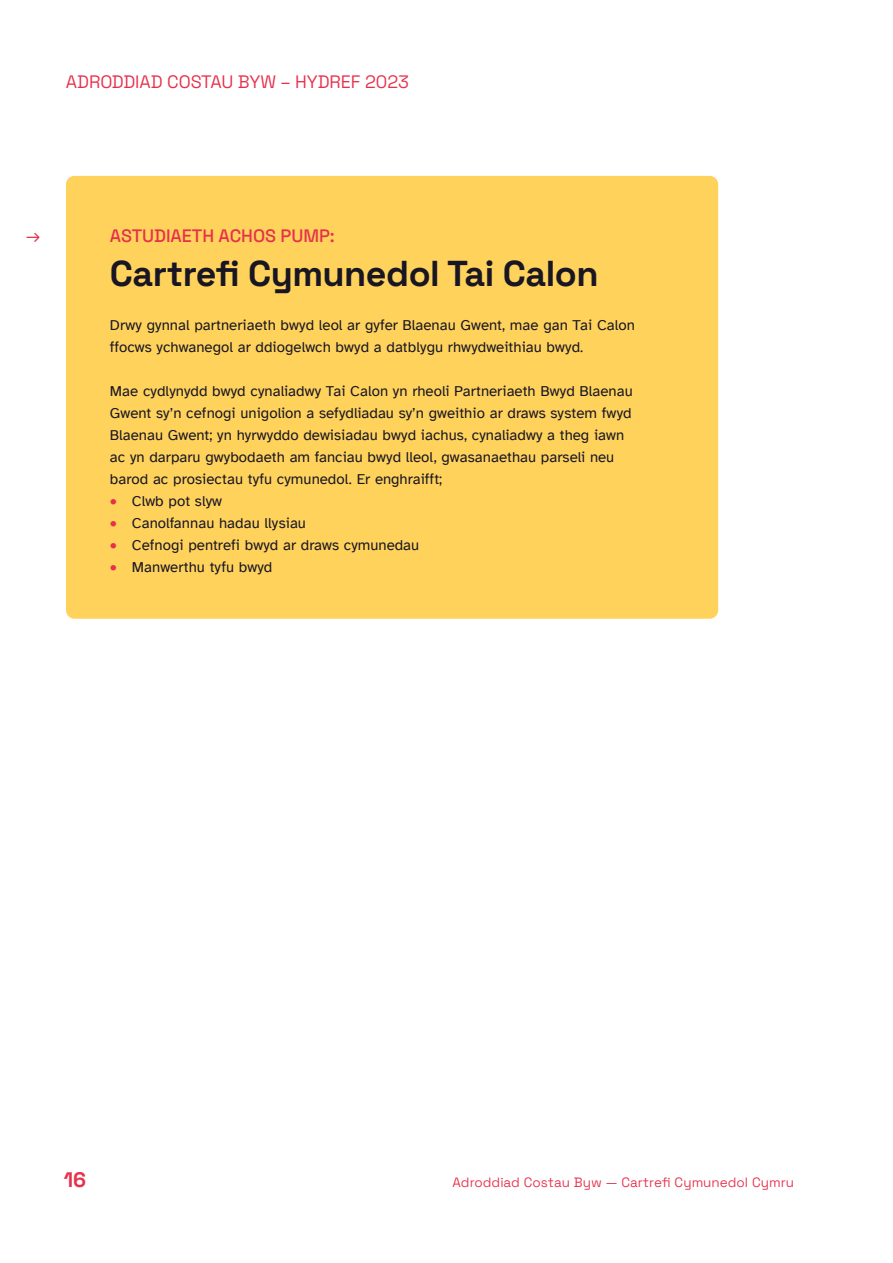
<style>
.page{position:relative;width:893px;height:1263px;background:#fff}
.page>*{position:absolute;margin:0;border:0;box-sizing:border-box;transform-origin:0 0}
.Heading_24_SG{font:300 36px "Space Grotesk";letter-spacing:-.015em;color:#181623}
.t1{font:300 21px "Space Grotesk";color:#e7304b}
.Heading_12_CAPS{font:300 18px "Space Grotesk";letter-spacing:-.005em;color:#e7304b}
.Body_No_Indent_Atk{font:15px/22px "Atkinson Hyperlegible";letter-spacing:.005em;color:#181623}
.t2{font:300 13.5px "Space Grotesk";letter-spacing:.005em;color:#e7304b}
.s1{font-weight:700;font-size:16.5px;color:#e7304b}
</style>
<div class="page">
<div style="left:66px;top:176px;width:652px;height:443px;background:#ffd25c;border-radius:9px"></div>
<p class="Heading_12_CAPS" style="left:66px;top:68px;width:345px">Adroddiad Costau Byw – Hydref 2023</p>
<p class="Heading_12_CAPS" style="left:26px;top:222px;width:16px">→</p>
<p class="Heading_12_CAPS" style="left:110px;top:222px;width:226px">ASTUDIAETH ACHOS PUMP:</p>
<p class="Heading_24_SG" style="left:110px;top:247px;width:490px">Cartrefi Cymunedol Tai Calon</p>
<p class="Body_No_Indent_Atk" style="left:110px;top:314px;width:527px">Drwy gynnal partneriaeth bwyd leol ar gyfer Blaenau Gwent, mae gan Tai Calon ffocws ychwanegol ar ddiogelwch bwyd a datblygu rhwydweithiau bwyd.</p>
<p class="Body_No_Indent_Atk" style="left:110px;top:380px;width:524px">Mae cydlynydd bwyd cynaliadwy Tai Calon yn rheoli Partneriaeth Bwyd Blaenau Gwent sy’n cefnogi unigolion a sefydliadau sy’n gweithio ar draws system fwyd Blaenau Gwent; yn hyrwyddo dewisiadau bwyd iachus, cynaliadwy a theg iawn ac yn darparu gwybodaeth am fanciau bwyd lleol, gwasanaethau parseli neu barod ac prosiectau tyfu cymunedol. Er enghraifft;</p>
<p class="Body_No_Indent_Atk" style="left:110px;top:490px;width:114px"><span class="s1">•</span> Clwb pot slyw</p>
<p class="Body_No_Indent_Atk" style="left:110px;top:512px;width:198px"><span class="s1">•</span> Canolfannau hadau llysiau</p>
<p class="Body_No_Indent_Atk" style="left:110px;top:534px;width:311px"><span class="s1">•</span> Cefnogi pentrefi bwyd ar draws cymunedau</p>
<p class="Body_No_Indent_Atk" style="left:110px;top:556px;width:164px"><span class="s1">•</span> Manwerthu tyfu bwyd</p>
<h2 class="t1" style="left:64px;top:1164px;width:24px">16</h2>
<p class="t2" style="left:452px;top:1172px;width:343px">Adroddiad Costau Byw — Cartrefi Cymunedol Cymru</p>
</div>
